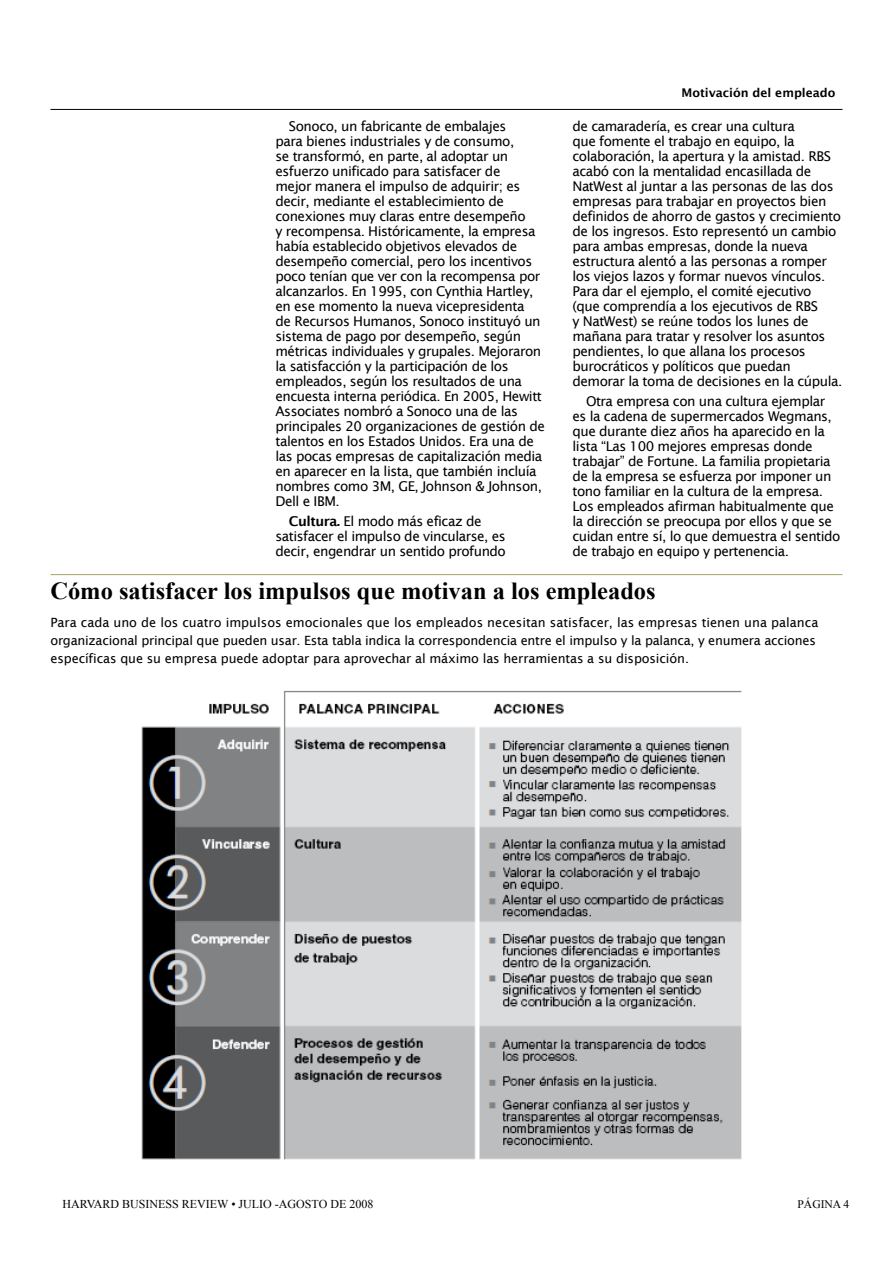
<style>
.page{position:relative;width:893px;height:1263px;background:#fff}
.page>*{position:absolute;margin:0;border:0;box-sizing:border-box;transform-origin:0 0}
.Paragraph_Style26{font:700 24.45px "Times New Roman";color:#000}
.Paragraph_Style13{font:13.5px/15px "Lucida Sans";letter-spacing:-.035em;color:#000}
.Paragraph_Style1{font:12.75px/18px "Lucida Sans";letter-spacing:-.01em;color:#000}
.Paragraph_Style10{font:12px "Times New Roman";color:#000}
.Paragraph_Style1-2{font:600 12px "Lucida Sans";color:#000}
.Paragraph_Style10-2{font:11.55px "Times New Roman";color:#000}
.s1{font-weight:600}
</style>
<div class="page">
<hr style="left:50px;top:109px;width:792px;height:1px;background:#000">
<hr style="left:50px;top:574px;width:792px;height:1px;background:#a9a367">
<img style="left:141px;top:690px;width:601px;height:470px">
<p class="Paragraph_Style1-2" style="left:681px;top:86px;width:156px">Motivación del empleado</p>
<p class="Paragraph_Style13" style="left:572px;top:119px;width:271px">de camaradería, es crear una cultura<br>que fomente el trabajo en equipo, la colaboración, la apertura y la amistad. RBS acabó con la mentalidad encasillada de NatWest al juntar a las personas de las dos empresas para trabajar en proyectos bien definidos de ahorro de gastos y crecimiento de los ingresos. Esto representó un cambio para ambas empresas, donde la nueva estructura alentó a las personas a romper los viejos lazos y formar nuevos vínculos.<br>Para dar el ejemplo, el comité ejecutivo<br>(que comprendía a los ejecutivos de RBS<br>y NatWest) se reúne todos los lunes de mañana para tratar y resolver los asuntos pendientes, lo que allana los procesos burocráticos y políticos que puedan demorar la toma de decisiones en la cúpula.</p>
<p class="Paragraph_Style13" style="left:572px;top:393px;width:270px;text-indent:14px">Otra empresa con una cultura ejemplar es la cadena de supermercados Wegmans, que durante diez años ha aparecido en la lista “Las 100 mejores empresas donde trabajar” de Fortune. La familia propietaria de la empresa se esfuerza por imponer un tono familiar en la cultura de la empresa.<br>Los empleados afirman habitualmente que la dirección se preocupa por ellos y que se cuidan entre sí, lo que demuestra el sentido de trabajo en equipo y pertenencia.</p>
<p class="Paragraph_Style26" style="left:50px;top:573px;width:607px">Cómo satisfacer los impulsos que motivan a los empleados</p>
<p class="Paragraph_Style1" style="left:50px;top:613px;width:769px">Para cada uno de los cuatro impulsos emocionales que los empleados necesitan satisfacer, las empresas tienen una palanca organizacional principal que pueden usar. Esta tabla indica la correspondencia entre el impulso y la palanca, y enumera acciones específicas que su empresa puede adoptar para aprovechar al máximo las herramientas a su disposición.</p>
<p class="Paragraph_Style13" style="left:275px;top:119px;width:271px;text-indent:14px">Sonoco, un fabricante de embalajes<br>para bienes industriales y de consumo,<br>se transformó, en parte, al adoptar un esfuerzo unificado para satisfacer de<br>mejor manera el impulso de adquirir; es decir, mediante el establecimiento de conexiones muy claras entre desempeño<br>y recompensa. Históricamente, la empresa había establecido objetivos elevados de desempeño comercial, pero los incentivos poco tenían que ver con la recompensa por alcanzarlos. En 1995, con Cynthia Hartley, en ese momento la nueva vicepresidenta<br>de Recursos Humanos, Sonoco instituyó un sistema de pago por desempeño, según métricas individuales y grupales. Mejoraron la satisfacción y la participación de los empleados, según los resultados de una encuesta interna periódica. En 2005, Hewitt Associates nombró a Sonoco una de las principales 20 organizaciones de gestión de talentos en los Estados Unidos. Era una de las pocas empresas de capitalización media en aparecer en la lista, que también incluía nombres como 3M, GE, Johnson &amp; Johnson, Dell e IBM.</p>
<p class="Paragraph_Style13" style="left:275px;top:513px;width:232px;text-indent:14px"><span class="s1">Cultura.</span> El modo más eficaz de satisfacer el impulso de vincularse, es decir, engendrar un sentido profundo</p>
<p class="Paragraph_Style10" style="left:62px;top:1195px;width:312px">HARVARD BUSINESS REVIEW • JULIO -AGOSTO DE 2008</p>
<p class="Paragraph_Style10-2" style="left:797px;top:1196px;width:53px">PÁGINA 4</p>
</div>
